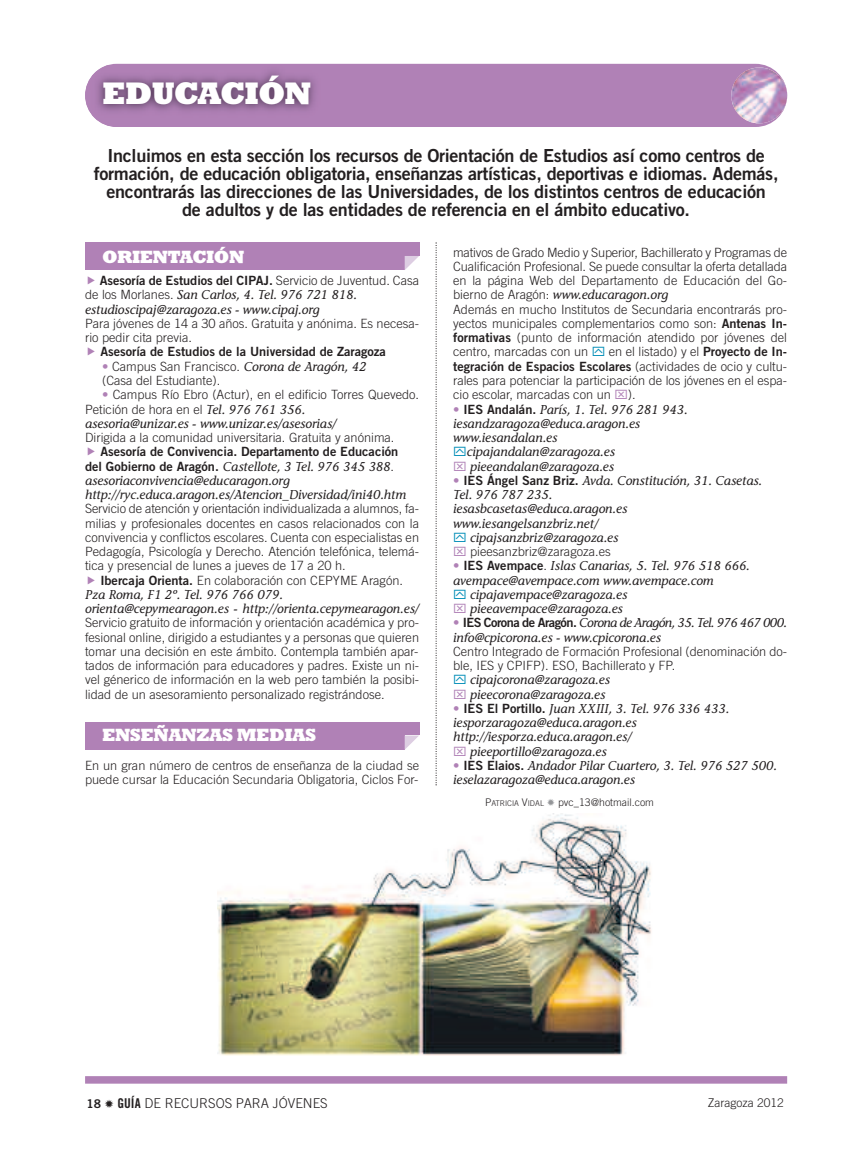
<style>
.page{position:relative;width:851px;height:1170px;background:#fff}
.page>*{position:absolute;margin:0;border:0;box-sizing:border-box;transform-origin:0 0}
.t1{font:800 31.65px "Rockwell";letter-spacing:-.03em;color:#fff}
.t2{font:18px/18px "Trade Gothic Bold Two";letter-spacing:-.015em;color:#231f20;text-align:center}
.t3{font:800 18px "Rockwell";letter-spacing:-.03em;color:#fff}
.t4{font:300 13.5px "Trade Gothic";color:#231f20}
.t5{font:300 12.75px/14.2px "Trade Gothic";color:#231f20}
.t6{font:italic 12.75px/14.2px "Stone Informal";color:#231f20}
.t7{font:12.75px "Trade Gothic Bold Two";color:#231f20}
.t8{font:300 12px "Trade Gothic";color:#231f20}
.t9{font:300 10.5px "Trade Gothic";color:#231f20}
.s1{font-family:"Trade Gothic";font-weight:300}
.s2{font-family:"Trade Gothic";font-weight:300;font-style:normal}
.s3{color:#b081b6}
.s4{font-family:"Stone Informal";font-weight:400;font-style:italic}
.s5{font-family:"Trade Gothic Bold Two";font-style:normal}
.s6{font-family:"Trade Gothic Bold Two";font-weight:400}
.s7{font-family:"Trade Gothic Bold Two";font-style:normal;color:#b081b6}
.s8{font-size:7.8px}
.s9{color:#939598}
.s10{font-family:"Trade Gothic Bold Two";font-weight:400;font-size:12px}
.s11{font-family:"Trade Gothic Bold Cond Twenty";font-weight:400}
</style>
<div class="page">
<div style="left:85px;top:722px;width:334px;height:27px;background:#b081b6"></div>
<svg style="left:404px;top:735px;width:15px;height:14px"></svg>
<div style="left:85px;top:242px;width:334px;height:28px;background:#b081b6"></div>
<svg style="left:404px;top:256px;width:15px;height:14px"></svg>
<div style="left:85px;top:1076px;width:702px;height:7px;background:#b081b6"></div>
<svg style="left:435px;top:242px;width:1px;height:543px"></svg>
<svg style="left:85px;top:64px;width:702px;height:63px;background:#a87bae"></svg>
<img style="left:731px;top:67px;width:56px;height:56px;border-radius:50%">
<img style="left:85px;top:65px;width:32px;height:62px">
<img style="left:218px;top:813px;width:433px;height:243px">
<h1 class="t1" style="left:102px;top:74px;width:211px">EDUCACIÓN</h1>
<p class="t2" style="left:94px;top:148px;width:686px">Incluimos en esta sección los recursos de Orientación de Estudios así como centros de formación, de educación obligatoria, enseñanzas artísticas, deportivas e idiomas. Además, encontrarás las direcciones de las Universidades, de los distintos centros de educación<br>de adultos y de las entidades de referencia en el ámbito educativo.</p>
<h2 class="t3" style="left:102px;top:246px;width:144px">ORIENTACIÓN</h2>
<p class="t7" style="left:100px;top:276px;width:321px">Asesoría de Estudios del CIPAJ. <span class="s1">Servicio de Juventud. Casa</span></p>
<p class="t6" style="left:85px;top:289px;width:273px"><span class="s2">de los Morlanes.</span> San Carlos, 4. Tel. 976 721 818. estudioscipaj@zaragoza.es - www.cipaj.org</p>
<p class="t5" style="left:85px;top:317px;width:335px">Para jóvenes de 14 a 30 años. Gratuita y anónima. Es necesa&shy;rio pedir cita previa.</p>
<p class="t7" style="left:100px;top:347px;width:287px">Asesoría de Estudios de la Universidad de Zaragoza</p>
<p class="t5" style="left:102px;top:360px;width:266px"><span class="s3">•</span> Campus San Francisco. <span class="s4">Corona de Aragón, 42 </span>(Casa del Estudiante).</p>
<p class="t5" style="left:85px;top:388px;width:335px;text-indent:17px"><span class="s3">•</span> Campus Río Ebro (Actur), en el edificio Torres Quevedo.<br>Petición de hora en el <span class="s4">Tel. 976 761 356.</span></p>
<p class="t6" style="left:85px;top:417px;width:253px">asesoria@unizar.es - www.unizar.es/asesorias/</p>
<p class="t5" style="left:85px;top:431px;width:311px">Dirigida a la comunidad universitaria. Gratuita y anónima.</p>
<p class="t7" style="left:100px;top:447px;width:299px">Asesoría de Convivencia. Departamento de Educación</p>
<p class="t6" style="left:85px;top:460px;width:323px"><span class="s5">del Gobierno de Aragón.</span> Castellote, 3 Tel. 976 345 388<span class="s2">. </span>asesoriaconvivencia@educaragon.org http://ryc.educa.aragon.es/Atencion_Diversidad/ini40.htm</p>
<p class="t5" style="left:85px;top:502px;width:335px;text-align:justify">Servicio de atención y orientación individualizada a alumnos, fa&shy;milias y profesionales docentes en casos relacionados con la convivencia y conflictos escolares. Cuenta con especialistas en Pedagogía, Psicología y Derecho. Atención telefónica, telemá&shy;tica y presencial de lunes a jueves de 17 a 20 h.</p>
<p class="t5" style="left:100px;top:574px;width:304px"><span class="s6">Ibercaja Orienta.</span> En colaboración con CEPYME Aragón.</p>
<p class="t6" style="left:85px;top:588px;width:335px">Pza Roma, F1 2º. Tel. 976 766 079. orienta@cepymearagon.es - http://orienta.cepymearagon.es/</p>
<p class="t5" style="left:85px;top:616px;width:335px;text-align:justify">Servicio gratuito de información y orientación académica y pro&shy;fesional online, dirigido a estudiantes y a personas que quieren tomar una decisión en este ámbito. Contempla también apar&shy;tados de información para educadores y padres. Existe un ni&shy;vel génerico de información en la web pero también la posibi&shy;lidad de un asesoramiento personalizado registrándose.</p>
<h2 class="t3" style="left:102px;top:724px;width:216px">ENSEÑANZAS MEDIAS</h2>
<p class="t5" style="left:85px;top:759px;width:335px">En un gran número de centros de enseñanza de la ciudad se puede cursar la Educación Secundaria Obligatoria, Ciclos For-</p>
<p class="t5" style="left:453px;top:246px;width:335px;text-align:justify">mativos de Grado Medio y Superior, Bachillerato y Programas de Cualificación Profesional. Se puede consultar la oferta detallada en la página Web del Departamento de Educación del Go-</p>
<p class="t6" style="left:453px;top:289px;width:217px"><span class="s2">bierno de Aragón:</span> www.educaragon.org</p>
<p class="t5" style="left:453px;top:303px;width:335px;text-align:justify">Además en mucho Institutos de Secundaria encontrarás pro&shy;yectos municipales complementarios como son: <span class="s6">Antenas In&shy;formativas</span> (punto de información atendido por jóvenes del centro, marcadas con un</p>
<p class="t5" style="left:608px;top:346px;width:180px">en el listado) y el <span class="s6">Proyecto de In-</span></p>
<p class="t7" style="left:453px;top:361px;width:335px">tegración de Espacios Escolares <span class="s1">(actividades de ocio y cultu-</span></p>
<p class="t5" style="left:453px;top:374px;width:335px">rales para potenciar la participación de los jóvenes en el espa&shy;cio escolar, marcadas con un <span class="s3">⌧</span>).</p>
<p class="t6" style="left:453px;top:403px;width:236px"><span class="s7">•</span> <span class="s5">IES Andalán.</span> París, 1. Tel. 976 281 943.</p>
<p class="t6" style="left:453px;top:417px;width:188px">iesandzaragoza@educa.aragon.es</p>
<p class="t6" style="left:453px;top:432px;width:106px">www.iesandalan.es</p>
<p class="t6" style="left:466px;top:446px;width:150px">cipajandalan@zaragoza.es</p>
<p class="t6" style="left:453px;top:460px;width:162px"><span class="s3">⌧</span> pieeandalan@zaragoza.es</p>
<p class="t6" style="left:453px;top:474px;width:310px"><span class="s7">•</span> <span class="s5">IES Ángel Sanz Briz.</span> Avda. Constitución, 31. Casetas.</p>
<p class="t6" style="left:453px;top:489px;width:101px">Tel. 976 787 235.</p>
<p class="t6" style="left:453px;top:503px;width:175px">iesasbcasetas@educa.aragon.es</p>
<p class="t6" style="left:453px;top:517px;width:147px">www.iesangelsanzbriz.net/</p>
<p class="t6" style="left:470px;top:531px;width:150px">cipajsanzbriz@zaragoza.es</p>
<p class="t5" style="left:453px;top:545px;width:159px"><span class="s3">⌧</span> pieesanzbriz@zaragoza.es</p>
<p class="t6" style="left:453px;top:560px;width:298px"><span class="s7">•</span> <span class="s5">IES Avempace</span><span class="s2">.</span> Islas Canarias, 5. Tel. 976 518 666.</p>
<p class="t6" style="left:453px;top:574px;width:262px">avempace@avempace.com www.avempace.com</p>
<p class="t6" style="left:470px;top:588px;width:158px">cipajavempace@zaragoza.es</p>
<p class="t6" style="left:453px;top:603px;width:171px"><span class="s3">⌧</span> pieeavempace@zaragoza.es</p>
<p class="t6" style="left:453px;top:617px;width:335px"><span class="s7">•</span> <span class="s5">IES Corona de Aragón.</span> Corona de Aragón, 35. Tel. 976 467 000. info@cpicorona.es - www.cpicorona.es</p>
<p class="t5" style="left:453px;top:645px;width:335px">Centro Integrado de Formación Profesional (denominación do&shy;ble, IES y CPIFP). ESO, Bachillerato y FP.</p>
<p class="t6" style="left:453px;top:674px;width:158px;text-indent:17px">cipajcorona@zaragoza.es <span class="s3">⌧</span> pieecorona@zaragoza.es</p>
<p class="t6" style="left:453px;top:702px;width:277px"><span class="s7">•</span> <span class="s5">IES El Portillo.</span> Juan XXIII, 3. Tel. 976 336 433. iesporzaragoza@educa.aragon.es http://iesporza.educa.aragon.es/<br><span class="s3">⌧</span> pieeportillo@zaragoza.es</p>
<p class="t6" style="left:453px;top:759px;width:325px"><span class="s7">•</span> <span class="s5">IES Elaios.</span> Andador Pilar Cuartero, 3. Tel. 976 527 500. ieselazaragoza@educa.aragon.es</p>
<p class="t9" style="left:485px;top:798px;width:170px">P<span class="s8">ATRICIA</span> V<span class="s8">IDAL</span> <span class="s9">✹</span> pvc_13@hotmail.com</p>
<p class="t4" style="left:87px;top:1097px;width:242px"><span class="s10">18</span> ✹ <span class="s11">GUÍA</span> DE RECURSOS PARA JÓVENES</p>
<p class="t8" style="left:707px;top:1098px;width:77px">Zaragoza 2012</p>
</div>
